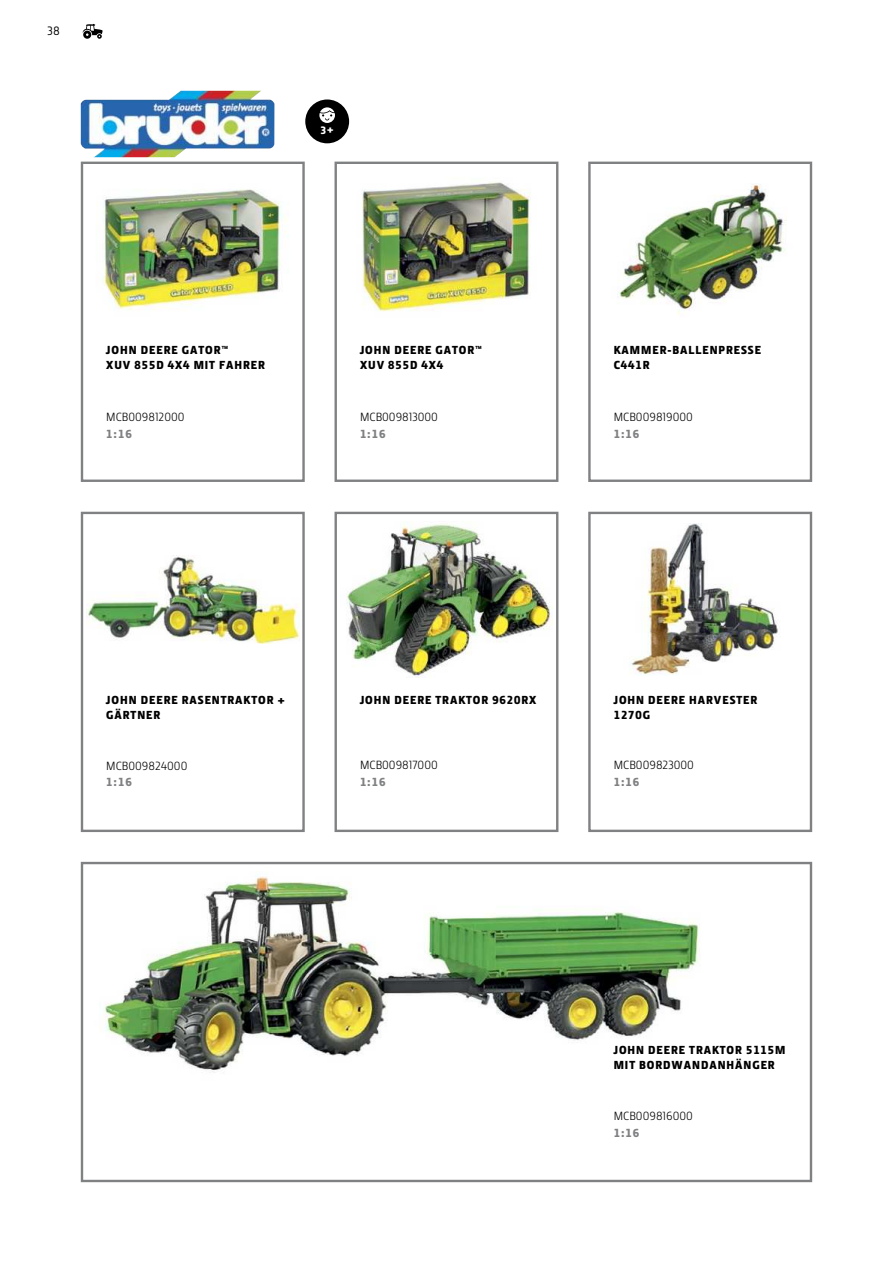
<style>
.page{position:relative;width:893px;height:1263px;background:#fff}
.page>*{position:absolute;margin:0;border:0;box-sizing:border-box;transform-origin:0 0}
.t1{font:900 12px/15px "Section";letter-spacing:.08em;color:#000}
.t2{font:12px "JD Sans Pro";color:#000}
.t3{font:900 12px "Section";letter-spacing:.08em;color:#808183}
.t4{font:500 12px "JD Sans Pro";color:#000}
.t5{font:900 11.1px "Section";color:#fff}
</style>
<div class="page">
<svg style="left:82px;top:24px;width:21px;height:15px"></svg>
<div style="left:588px;top:162px;width:224px;height:320px;border:2px solid #808183"></div>
<img style="left:617px;top:184px;width:170px;height:131px">
<div style="left:81px;top:512px;width:224px;height:320px;border:2px solid #808183"></div>
<img style="left:86px;top:555px;width:213px;height:88px">
<div style="left:334px;top:512px;width:224px;height:320px;border:2px solid #808183"></div>
<img style="left:346px;top:522px;width:207px;height:154px">
<div style="left:588px;top:512px;width:224px;height:320px;border:2px solid #808183"></div>
<img style="left:631px;top:523px;width:147px;height:152px">
<div style="left:81px;top:162px;width:224px;height:320px;border:2px solid #808183"></div>
<img style="left:103px;top:189px;width:186px;height:122px">
<div style="left:334px;top:162px;width:224px;height:320px;border:2px solid #808183"></div>
<img style="left:362px;top:182px;width:169px;height:130px">
<div style="left:81px;top:862px;width:731px;height:320px;border:2px solid #808183"></div>
<img style="left:104px;top:871px;width:596px;height:202px">
<img style="left:81px;top:91px;width:193px;height:66px">
<div style="left:305px;top:99px;width:44px;height:44px;background:#000;border-radius:50%"></div>
<svg style="left:319px;top:107px;width:16px;height:16px"></svg>
<p class="t4" style="left:48px;top:24px;width:14px">38</p>
<p class="t5" style="left:321px;top:124px;width:15px">3 +</p>
<p class="t1" style="left:106px;top:343px;width:160px">JOHN DEERE GATOR™<br>XUV 855D 4X4 MIT FAHRER</p>
<p class="t1" style="left:360px;top:343px;width:123px">JOHN DEERE GATOR™<br>XUV 855D 4X4</p>
<p class="t2" style="left:106px;top:412px;width:80px">MCB009812000</p>
<p class="t2" style="left:360px;top:412px;width:79px">MCB009813000</p>
<p class="t3" style="left:106px;top:427px;width:27px">1:16</p>
<p class="t3" style="left:360px;top:427px;width:27px">1:16</p>
<p class="t1" style="left:614px;top:343px;width:149px">KAMMER-BALLENPRESSE<br>C441R</p>
<p class="t2" style="left:614px;top:412px;width:81px">MCB009819000</p>
<p class="t3" style="left:614px;top:427px;width:27px">1:16</p>
<p class="t1" style="left:106px;top:693px;width:180px">JOHN DEERE RASENTRAKTOR +<br>GÄRTNER</p>
<p class="t2" style="left:106px;top:761px;width:83px">MCB009824000</p>
<p class="t3" style="left:106px;top:776px;width:27px">1:16</p>
<p class="t1" style="left:360px;top:693px;width:178px">JOHN DEERE TRAKTOR 9620RX</p>
<p class="t2" style="left:360px;top:761px;width:79px">MCB009817000</p>
<p class="t3" style="left:360px;top:776px;width:27px">1:16</p>
<p class="t1" style="left:614px;top:693px;width:145px">JOHN DEERE HARVESTER<br>1270G</p>
<p class="t2" style="left:614px;top:761px;width:82px">MCB009823000</p>
<p class="t3" style="left:614px;top:776px;width:27px">1:16</p>
<p class="t1" style="left:614px;top:1043px;width:173px">JOHN DEERE TRAKTOR 5115M<br>MIT BORDWANDANHÄNGER</p>
<p class="t2" style="left:614px;top:1111px;width:81px">MCB009816000</p>
<p class="t3" style="left:614px;top:1126px;width:27px">1:16</p>
</div>
